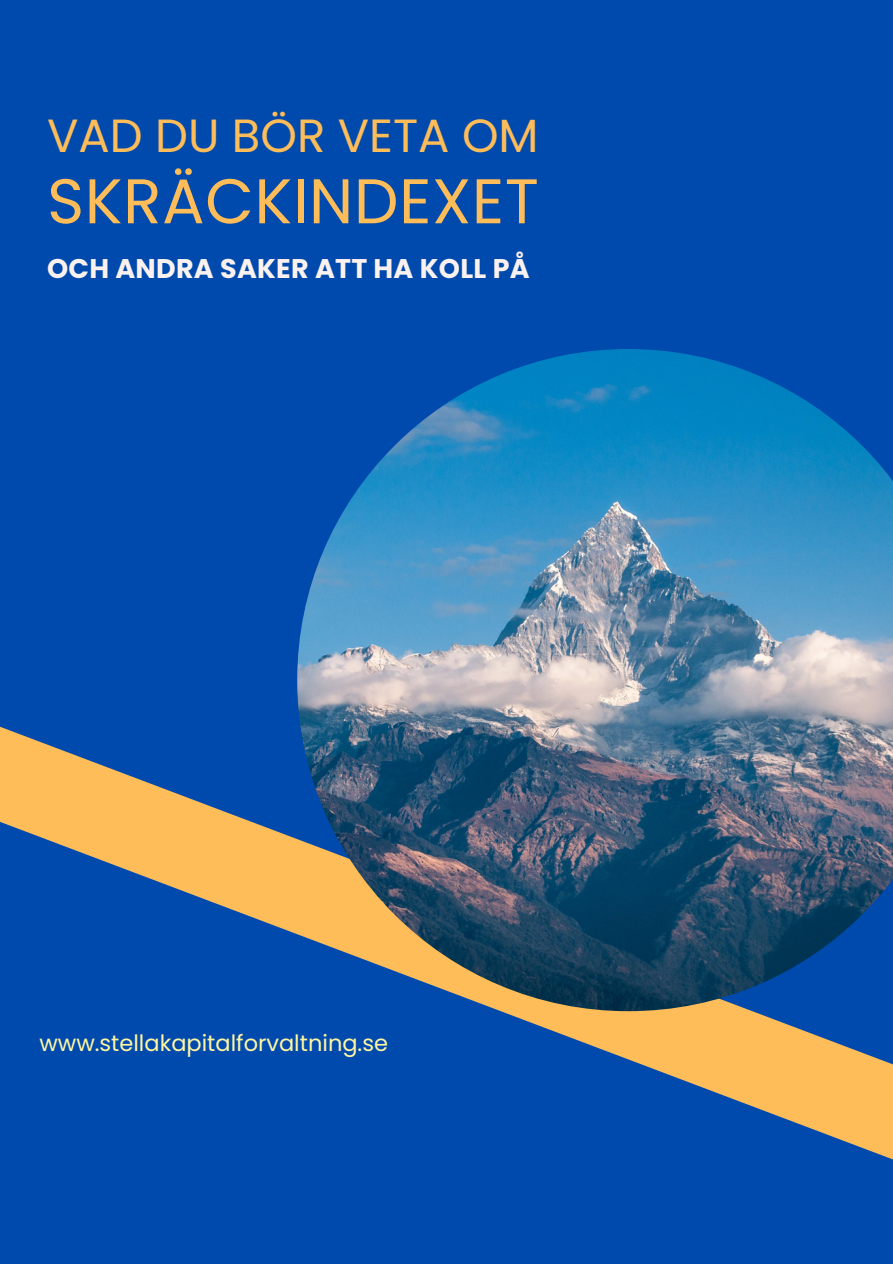
<style>
.page{position:relative;width:893px;height:1264px;background:#fff}
.page>*{position:absolute;margin:0;border:0;box-sizing:border-box;transform-origin:0 0}
.t1{font:63px "Poppins";letter-spacing:.01em;color:#ffbd59}
.t2{font:46.5px "Poppins";color:#ffbd59}
.t3{font:700 27px "Poppins";letter-spacing:.01em;color:#fbf1ef}
.t4{font:22.5px "Poppins";color:#fff6a1}
</style>
<div class="page">
<div style="left:0;top:0;width:892px;height:1263px;background:#004aad"></div>
<svg style="left:677px;top:1078px;width:215px;height:81px"></svg>
<svg style="left:0;top:726px;width:892px;height:352px"></svg>
<img style="left:297px;top:349px;width:595px;height:662px">
<h1 class="t2" style="left:47px;top:103px;width:493px">VAD DU BÖR VETA OM</h1>
<h3 class="t1" style="left:47px;top:157px;width:493px">SKRÄCKINDEXET</h3>
<p class="t3" style="left:47px;top:250px;width:484px">OCH ANDRA SAKER ATT HA KOLL PÅ</p>
<h2 class="t4" style="left:39px;top:1027px;width:350px">www.stellakapitalforvaltning.se</h2>
</div>
